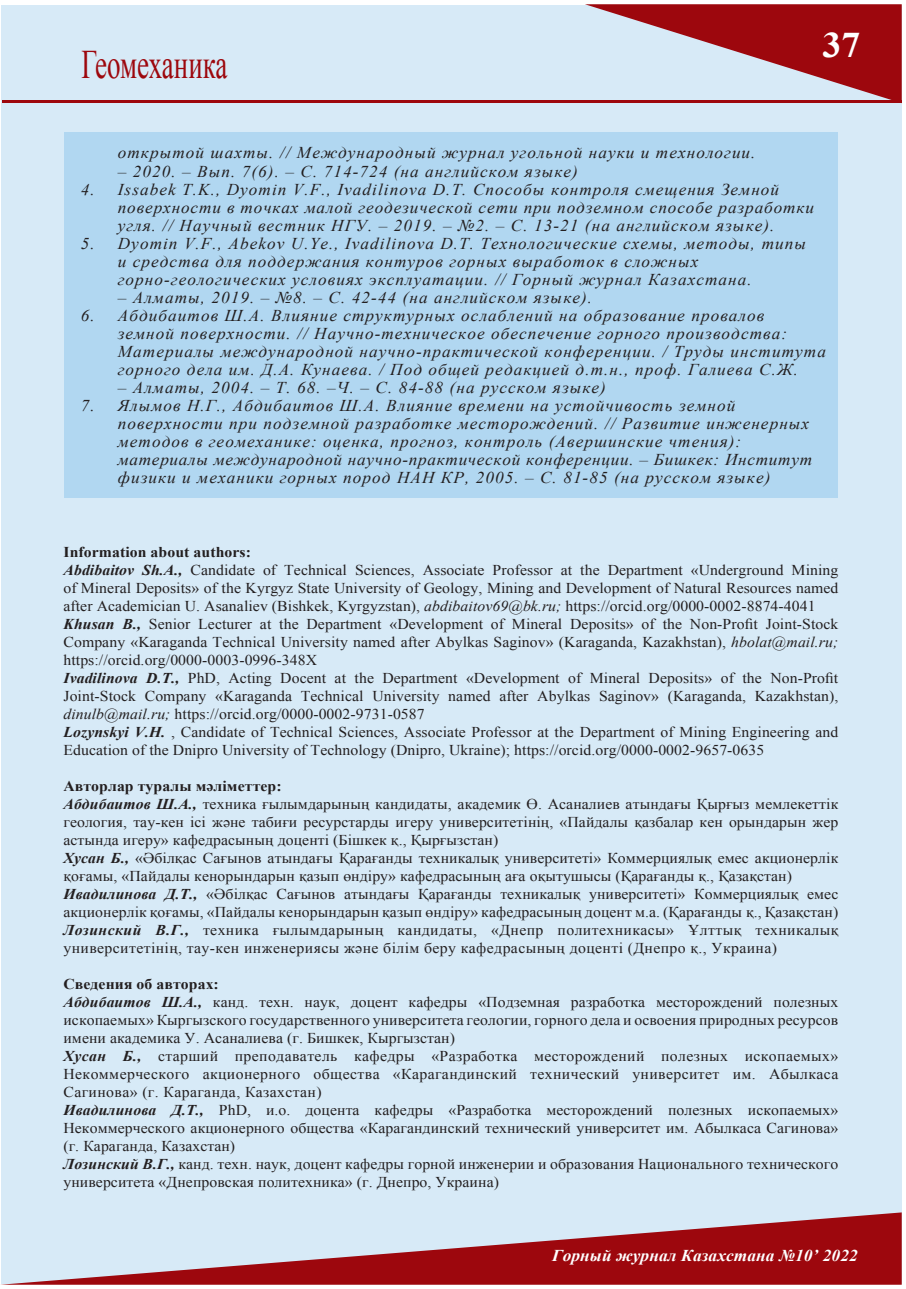
<style>
.page{position:relative;width:906px;height:1289px;background:#fff}
.page>*{position:absolute;margin:0;border:0;box-sizing:border-box;transform-origin:0 0}
.t1{font:40.5px "Times New Roman";color:#9d070d;scale:.67 1}
.t2{font:700 36px "Times New Roman";color:#fff;scale:1.05 1}
.t3{font:italic 16.5px/18px "Times New Roman";letter-spacing:.06em;color:#231f20;scale:1.05 1}
.t4{font:italic 700 16.5px "Times New Roman";letter-spacing:.005em;color:#fff;scale:1.05 1}
.t5{font:15px/18px "Times New Roman";letter-spacing:.005em;color:#231f20;scale:1.05 1}
.s1{font-weight:700}
.s2{font-weight:700;font-style:italic}
.s3{font-style:italic}
</style>
<div class="page">
<div style="left:1px;top:5px;width:900px;height:1278px;background:#d7eaf7"></div>
<svg style="left:585px;top:4px;width:316px;height:96px"></svg>
<svg style="left:1px;top:1212px;width:900px;height:72px"></svg>
<hr style="left:2px;top:100px;width:899px;height:3px;background:#9d070d">
<div style="left:64px;top:132px;width:774px;height:365px;background:#b1d7f1"></div>
<h1 class="t1" style="left:81px;top:37px;width:219px">Геомеханика</h1>
<h2 class="t2" style="left:822px;top:20px;width:38px">37</h2>
<p class="t3" style="left:118px;top:144px;width:609px">открытой шахты. // Международный журнал угольной науки и технологии.</p>
<p class="t3" style="left:118px;top:162px;width:440px">– 2020. – Вып. 7(6). – С. 714-724 (на английском языке)</p>
<p class="t3" style="left:118px;top:180px;width:664px;text-indent:-37px">4. Issabek T.K., Dyomin V.F., Ivadilinova D.T. Способы контроля смещения Земной поверхности в точках малой геодезической сети при подземном способе разработки угля. // Научный вестник НГУ. – 2019. – №2. – С. 13-21 (на английском языке).</p>
<p class="t3" style="left:118px;top:234px;width:657px;text-indent:-37px">5. Dyomin V.F., Abekov U.Ye., Ivadilinova D.T. Технологические схемы, методы, типы и средства для поддержания контуров горных выработок в сложных горно-геологических условиях эксплуатации. // Горный журнал Казахстана.</p>
<p class="t3" style="left:118px;top:288px;width:453px">– Алматы, 2019. – №8. – С. 42-44 (на английском языке).</p>
<p class="t3" style="left:118px;top:306px;width:676px;text-indent:-37px">6. Абдибаитов Ш.А. Влияние структурных ослаблений на образование провалов<br>земной поверхности. // Научно-техническое обеспечение горного производства:<br>Материалы международной научно-практической конференции. / Труды института горного дела им. Д.А. Кунаева. / Под общей редакцией д.т.н., проф. Галиева С.Ж.</p>
<p class="t3" style="left:118px;top:378px;width:466px">– Алматы, 2004. – Т. 68. –Ч. – С. 84-88 (на русском языке)</p>
<p class="t3" style="left:118px;top:396px;width:663px;text-indent:-37px">7. Ялымов Н.Г., Абдибаитов Ш.А. Влияние времени на устойчивость земной поверхности при подземной разработке месторождений. // Развитие инженерных методов в геомеханике: оценка, прогноз, контроль (Авершинские чтения): материалы международной научно-практической конференции. – Бишкек: Институт физики и механики горных пород НАН КР, 2005. – С. 81-85 (на русском языке)</p>
<p class="t5" style="left:63px;top:542px;width:739px"><span class="s1">Information about authors:<br></span><span class="s2">Abdibaitov Sh.A.,</span> Candidate of Technical Sciences, Associate Professor at the Department «Underground Mining of Mineral Deposits» of the Kyrgyz State University of Geology, Mining and Development of Natural Resources named after Academician U. Asanaliev (Bishkek, Kyrgyzstan), <span class="s3">abdibaitov69@bk.ru;</span> https://orcid.org/0000-0002-8874-4041<br><span class="s2">Khusan B.,</span> Senior Lecturer at the Department «Development of Mineral Deposits» of the Non-Profit Joint-Stock Company «Karaganda Technical University named after Abylkas Saginov» (Karaganda, Kazakhstan), <span class="s3">hbolat@mail.ru; </span>https://orcid.org/0000-0003-0996-348X<br><span class="s2">Ivadilinova D.T.,</span> PhD, Acting Docent at the Department «Development of Mineral Deposits» of the Non-Profit Joint-Stock Company «Karaganda Technical University named after Abylkas Saginov» (Karaganda, Kazakhstan), <span class="s3">dinulb@mail.ru;</span> https://orcid.org/0000-0002-9731-0587<br><span class="s2">Lozynskyi V.H.</span> , Candidate of Technical Sciences, Associate Professor at the Department of Mining Engineering and Education of the Dnipro University of Technology (Dnipro, Ukraine); https://orcid.org/0000-0002-9657-0635</p>
<p class="t5" style="left:63px;top:776px;width:739px"><span class="s1">Авторлар туралы мәліметтер:<br></span><span class="s2">Абдибаитов Ш.А.,</span> техника ғылымдарының кандидаты, академик Ө. Асаналиев атындағы Қырғыз мемлекеттік геология, тау-кен ісі және табиғи ресурстарды игеру университетінің, «Пайдалы қазбалар кен орындарын жер астында игеру» кафедрасының доценті (Бішкек қ., Қырғызстан)<br><span class="s2">Хусан Б.,</span> «Әбілқас Сағынов атындағы Қарағанды техникалық университеті» Коммерциялық емес акционерлік қоғамы, «Пайдалы кенорындарын қазып өндіру» кафедрасының аға оқытушысы (Қарағанды қ., Қазақстан)<br><span class="s2">Ивадилинова Д.Т.,</span> «Әбілқас Сағынов атындағы Қарағанды техникалық университеті» Коммерциялық емес акционерлік қоғамы, «Пайдалы кенорындарын қазып өндіру» кафедрасының доцент м.а. (Қарағанды қ., Қазақстан)<br><span class="s2">Лозинский В.Г.,</span> техника ғылымдарының кандидаты, «Днепр политехникасы» Ұлттық техникалық университетінің, тау-кен инженериясы және білім беру кафедрасының доценті (Днепро қ., Украина)</p>
<p class="t5" style="left:63px;top:974px;width:739px"><span class="s1">Сведения об авторах:<br></span><span class="s2">Абдибаитов Ш.А.,</span> канд. техн. наук, доцент кафедры «Подземная разработка месторождений полезных ископаемых» Кыргызского государственного университета геологии, горного дела и освоения природных ресурсов имени академика У. Асаналиева (г. Бишкек, Кыргызстан)<br><span class="s2">Хусан Б.,</span> старший преподаватель кафедры «Разработка месторождений полезных ископаемых» Некоммерческого акционерного общества «Карагандинский технический университет им. Абылкаса Сагинова» (г. Караганда, Казахстан)<br><span class="s2">Ивадилинова Д.Т.,</span> PhD, и.о. доцента кафедры «Разработка месторождений полезных ископаемых» Некоммерческого акционерного общества «Карагандинский технический университет им. Абылкаса Сагинова» (г. Караганда, Казахстан)<br><span class="s2">Лозинский В.Г.,</span> канд. техн. наук, доцент кафедры горной инженерии и образования Национального технического университета «Днепровская политехника» (г. Днепро, Украина)</p>
<p class="t4" style="left:552px;top:1244px;width:292px">Горный журнал Казахстана №10’ 2022</p>
</div>
